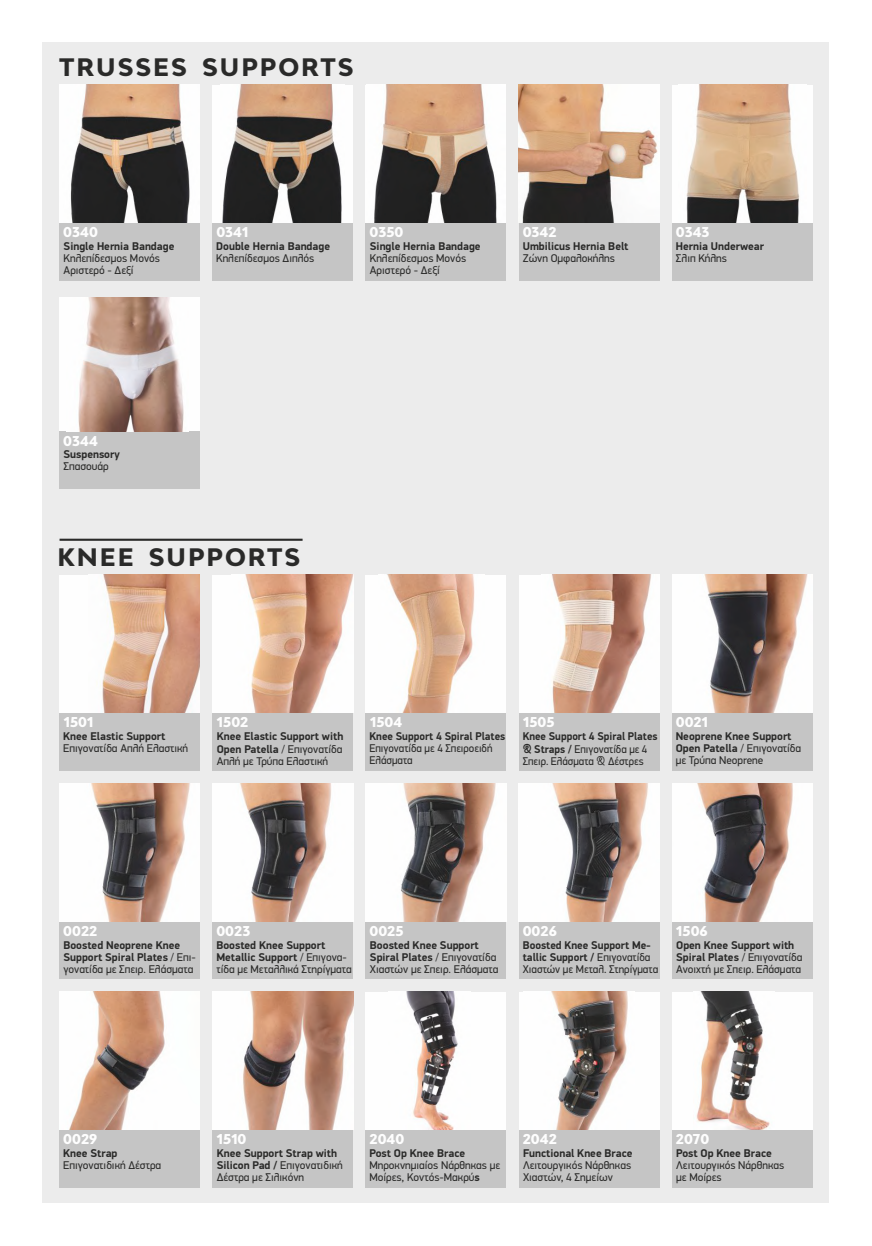
<style>
.page{position:relative;width:872px;height:1246px;background:#fff}
.page>*{position:absolute;margin:0;border:0;box-sizing:border-box;transform-origin:0 0}
.t1{font:800 23.85px "Bw Modelica";letter-spacing:.085em;color:#2a2a29}
.t2{font:800 13.5px "Bw Modelica";color:#fefefe}
.t3{font:11.25px/12.1px "PF Din Display Pro";color:#2a2a29}
.t4{font:700 11.25px/12.1px "PF Din Display Pro";color:#2a2a29}
.t5{font:11.25px/12.1px "PF Din Display Pro";color:#2a2a29;scale:.96 1}
.s1{font-weight:700}
.s2{font-weight:400}
</style>
<div class="page">
<div style="left:43px;top:42px;width:786px;height:1161px;background:#ececec"></div>
<div style="left:60px;top:203px;width:140px;height:77px;background:#c5c5c5"></div>
<div style="left:213px;top:203px;width:140px;height:77px;background:#c5c5c5"></div>
<div style="left:366px;top:203px;width:140px;height:77px;background:#c5c5c5"></div>
<div style="left:519px;top:203px;width:140px;height:77px;background:#c5c5c5"></div>
<div style="left:672px;top:203px;width:140px;height:77px;background:#c5c5c5"></div>
<div style="left:60px;top:412px;width:140px;height:77px;background:#c5c5c5"></div>
<img style="left:519px;top:85px;width:140px;height:138px">
<img style="left:367px;top:85px;width:138px;height:138px">
<div style="left:213px;top:85px;width:140px;height:138px;background:#fefefe"></div>
<img style="left:222px;top:85px;width:120px;height:138px">
<div style="left:60px;top:297px;width:140px;height:134px;background:#fefefe"></div>
<img style="left:78px;top:297px;width:106px;height:134px">
<img style="left:60px;top:85px;width:139px;height:138px">
<div style="left:672px;top:85px;width:140px;height:138px;background:#fefefe"></div>
<img style="left:686px;top:85px;width:114px;height:138px">
<hr style="left:60px;top:539px;width:242px;height:2px;background:#2a2a29">
<div style="left:60px;top:693px;width:140px;height:77px;background:#c5c5c5"></div>
<div style="left:213px;top:693px;width:140px;height:77px;background:#c5c5c5"></div>
<div style="left:366px;top:693px;width:140px;height:77px;background:#c5c5c5"></div>
<div style="left:519px;top:693px;width:140px;height:77px;background:#c5c5c5"></div>
<div style="left:672px;top:693px;width:140px;height:77px;background:#c5c5c5"></div>
<div style="left:60px;top:902px;width:140px;height:77px;background:#c5c5c5"></div>
<div style="left:213px;top:902px;width:140px;height:77px;background:#c5c5c5"></div>
<div style="left:366px;top:902px;width:140px;height:77px;background:#c5c5c5"></div>
<div style="left:519px;top:902px;width:140px;height:77px;background:#c5c5c5"></div>
<div style="left:672px;top:902px;width:140px;height:77px;background:#c5c5c5"></div>
<div style="left:60px;top:1110px;width:140px;height:77px;background:#c5c5c5"></div>
<div style="left:213px;top:1110px;width:140px;height:77px;background:#c5c5c5"></div>
<div style="left:366px;top:1110px;width:140px;height:77px;background:#c5c5c5"></div>
<div style="left:519px;top:1110px;width:140px;height:77px;background:#c5c5c5"></div>
<div style="left:672px;top:1110px;width:140px;height:77px;background:#c5c5c5"></div>
<div style="left:519px;top:575px;width:140px;height:138px;background:#fefefe"></div>
<img style="left:552px;top:575px;width:99px;height:138px">
<div style="left:366px;top:575px;width:140px;height:138px;background:#fefefe"></div>
<img style="left:387px;top:575px;width:88px;height:138px">
<div style="left:213px;top:575px;width:140px;height:138px;background:#fefefe"></div>
<img style="left:245px;top:575px;width:108px;height:138px">
<div style="left:60px;top:575px;width:140px;height:138px;background:#fefefe"></div>
<img style="left:102px;top:575px;width:98px;height:138px">
<img style="left:672px;top:575px;width:140px;height:138px">
<div style="left:366px;top:992px;width:140px;height:137px;background:#fefefe"></div>
<img style="left:406px;top:992px;width:52px;height:137px">
<img style="left:519px;top:783px;width:140px;height:138px">
<div style="left:519px;top:992px;width:140px;height:137px;background:#fefefe"></div>
<img style="left:551px;top:992px;width:77px;height:137px">
<img style="left:60px;top:783px;width:140px;height:138px">
<img style="left:672px;top:783px;width:140px;height:138px">
<img style="left:60px;top:992px;width:140px;height:137px">
<div style="left:672px;top:992px;width:140px;height:137px;background:#fefefe"></div>
<img style="left:696px;top:992px;width:74px;height:137px">
<img style="left:213px;top:783px;width:140px;height:138px">
<img style="left:213px;top:992px;width:140px;height:137px">
<img style="left:366px;top:783px;width:140px;height:138px">
<h1 class="t1" style="left:59px;top:57px;width:296px">TRUSSES SUPPORTS</h1>
<p class="t2" style="left:63px;top:227px;width:36px">0340</p>
<p class="t4" style="left:64px;top:241px;width:112px">Single Hernia Bandage</p>
<p class="t3" style="left:64px;top:253px;width:98px">Κηλεπίδεσµος Μονός<br>Αριστερό - Δεξί</p>
<p class="t2" style="left:216px;top:227px;width:33px">0341</p>
<p class="t2" style="left:676px;top:227px;width:35px">0343</p>
<p class="t2" style="left:369px;top:227px;width:35px">0350</p>
<p class="t2" style="left:523px;top:227px;width:35px">0342</p>
<p class="t4" style="left:216px;top:241px;width:115px">Double Hernia Bandage</p>
<p class="t3" style="left:216px;top:253px;width:99px">Κηλεπίδεσµος Διπλός</p>
<p class="t4" style="left:370px;top:241px;width:112px">Single Hernia Bandage</p>
<p class="t3" style="left:370px;top:253px;width:98px">Κηλεπίδεσµος Μονός<br>Αριστερό - Δεξί</p>
<p class="t4" style="left:523px;top:241px;width:107px">Umbilicus Hernia Belt</p>
<p class="t3" style="left:523px;top:253px;width:94px">Ζώνη Οµφαλοκήλης</p>
<p class="t4" style="left:676px;top:241px;width:90px">Hernia Underwear</p>
<p class="t3" style="left:676px;top:253px;width:52px">Σλιπ Κήλης</p>
<p class="t2" style="left:63px;top:435px;width:36px">0344</p>
<p class="t4" style="left:63px;top:449px;width:58px">Suspensory</p>
<p class="t3" style="left:63px;top:461px;width:47px">Σπασουάρ</p>
<h1 class="t1" style="left:58px;top:547px;width:244px">KNEE SUPPORTS</h1>
<p class="t2" style="left:64px;top:717px;width:31px">1501</p>
<p class="t2" style="left:370px;top:717px;width:34px">1504</p>
<p class="t2" style="left:523px;top:717px;width:33px">1505</p>
<p class="t5" style="left:522px;top:731px;width:142px"><span class="s1">Knee Support 4 Spiral Plates &amp; Straps /</span> Επιγονατίδα µε 4<br>Σπειρ. Ελάσµατα &amp; Δέστρες</p>
<p class="t2" style="left:217px;top:717px;width:33px">1502</p>
<p class="t2" style="left:676px;top:717px;width:34px">0021</p>
<p class="t4" style="left:63px;top:731px;width:104px">Knee Elastic Support</p>
<p class="t3" style="left:63px;top:743px;width:127px">Επιγονατίδα Απλή Ελαστική</p>
<p class="t4" style="left:217px;top:731px;width:128px;text-align:justify">Knee Elastic Support with Open Patella <span class="s2">/ Επιγονατίδα Απλή µε Τρύπα Ελαστική</span></p>
<p class="t4" style="left:369px;top:731px;width:137px">Knee Support 4 Spiral Plates</p>
<p class="t3" style="left:369px;top:743px;width:125px">Επιγονατίδα µε 4 Σπειροειδή<br>Ελάσµατα</p>
<p class="t4" style="left:675px;top:731px;width:127px">Neoprene Knee Support<br>Open Patella <span class="s2">/ Επιγονατίδα µε Τρύπα Neoprene</span></p>
<p class="t2" style="left:63px;top:925px;width:36px">0022</p>
<p class="t2" style="left:523px;top:925px;width:36px">0026</p>
<p class="t2" style="left:216px;top:925px;width:35px">0023</p>
<p class="t2" style="left:369px;top:925px;width:36px">0025</p>
<p class="t2" style="left:676px;top:925px;width:33px">1506</p>
<p class="t4" style="left:63px;top:940px;width:134px">Boosted Neoprene Knee<br>Support Spiral Plates <span class="s2">/ Επι&shy;γονατίδα µε Σπειρ. Ελάσµατα</span></p>
<p class="t3" style="left:676px;top:940px;width:128px"><span class="s1">Open Knee Support with<br>Spiral Plates</span> / Επιγονατίδα<br>Ανοιχτή µε Σπειρ. Ελάσµατα</p>
<p class="t3" style="left:216px;top:940px;width:137px"><span class="s1">Boosted Knee Support<br>Metallic Support</span> / Επιγονα&shy;τίδα µε Μεταλλικά Στηρίγµατα</p>
<p class="t3" style="left:370px;top:940px;width:130px"><span class="s1">Boosted Knee Support<br>Spiral Plates</span> / Επιγονατίδα<br>Χιαστών µε Σπειρ. Ελάσµατα</p>
<p class="t3" style="left:523px;top:940px;width:137px"><span class="s1">Boosted Knee Support Me&shy;tallic Support /</span> Επιγονατίδα<br>Χιαστών µε Μεταλ. Στηρίγµατα</p>
<p class="t2" style="left:63px;top:1133px;width:36px">0029</p>
<p class="t2" style="left:217px;top:1133px;width:31px">1510</p>
<p class="t2" style="left:369px;top:1133px;width:36px">2040</p>
<p class="t2" style="left:522px;top:1133px;width:36px">2042</p>
<p class="t2" style="left:676px;top:1133px;width:35px">2070</p>
<p class="t4" style="left:63px;top:1148px;width:56px">Knee Strap</p>
<p class="t3" style="left:63px;top:1160px;width:100px">Επιγονατιδική Δέστρα</p>
<p class="t4" style="left:217px;top:1148px;width:127px">Knee Support Strap with<br>Silicon Pad / <span class="s2">Επιγονατιδική<br>Δέστρα µε Σιλικόνη</span></p>
<p class="t4" style="left:369px;top:1148px;width:97px">Post Op Knee Brace</p>
<p class="t3" style="left:369px;top:1160px;width:132px">Μηροκνηµιαίος Νάρθηκας µε<br>Μοίρες, Κοντός-Μακρύ<span class="s1">ς</span></p>
<p class="t4" style="left:523px;top:1148px;width:111px">Functional Knee Brace</p>
<p class="t3" style="left:523px;top:1160px;width:109px">Λειτουργικός Νάρθηκας<br>Χιαστών, 4 Σηµείων</p>
<p class="t4" style="left:676px;top:1148px;width:97px">Post Op Knee Brace</p>
<p class="t3" style="left:676px;top:1160px;width:109px">Λειτουργικός Νάρθηκας µε Μοίρες</p>
</div>
